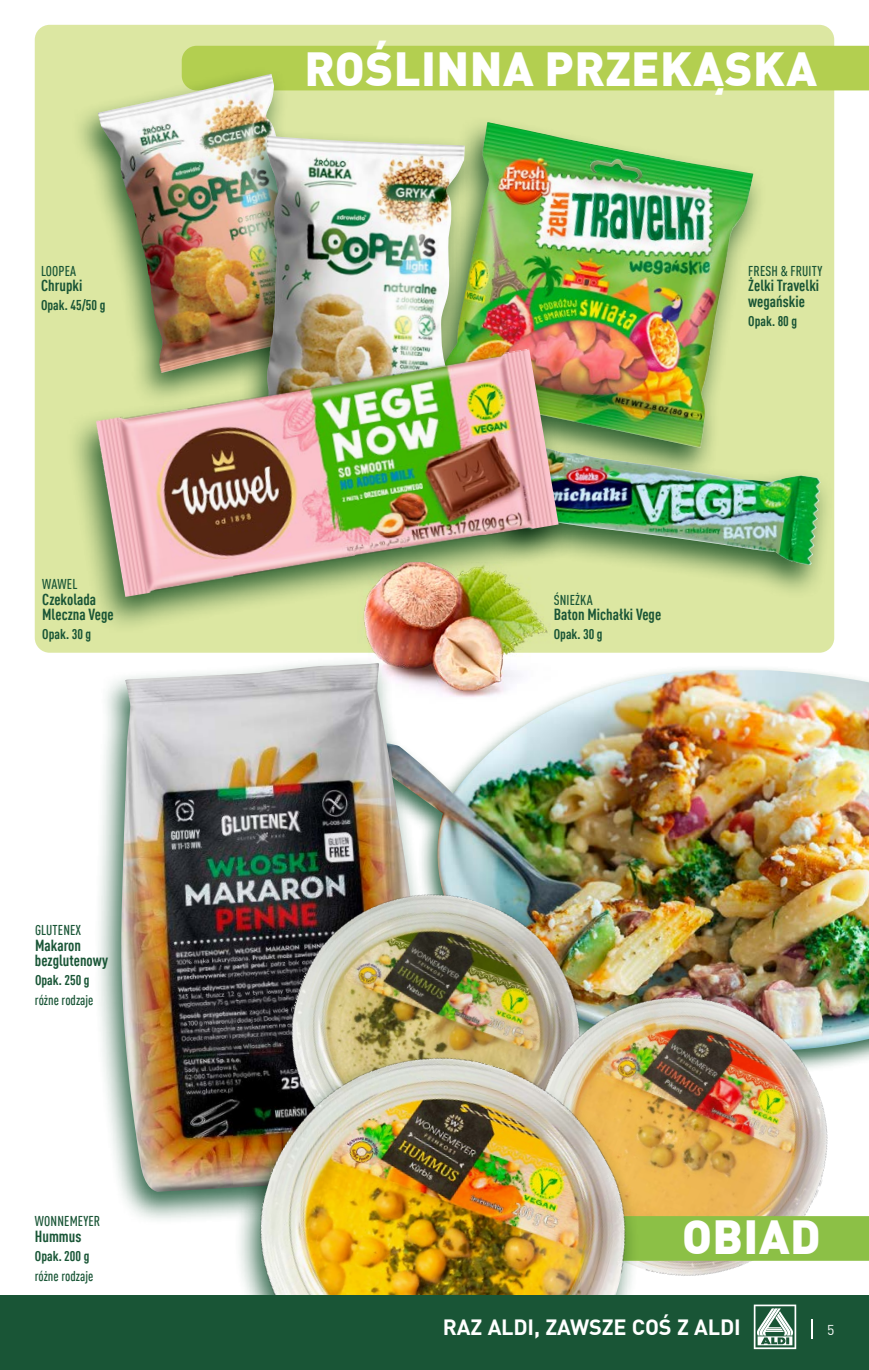
<style>
.page{position:relative;width:869px;height:1370px;background:#fff}
.page>*{position:absolute;margin:0;border:0;box-sizing:border-box;transform-origin:0 0}
.t1{font:900 46.9px "DIN Pro";letter-spacing:.01em;color:#fff}
.t2{font:700 21.7px "DIN Pro";letter-spacing:-.01em;color:#fff}
.t3{font:700 condensed 15.75px/15.8px "DIN Pro";color:#195536}
.t4{font:500 condensed 14px "DIN Pro";letter-spacing:.01em;color:#195536}
.t5{font:700 condensed 14px "DIN Pro";color:#195536}
.t6{font:14px "DIN Pro";color:#fff}
</style>
<div class="page">
<div style="left:35px;top:25px;width:798px;height:627px;background:#dce7a2;border-radius:15px"></div>
<div style="left:182px;top:46px;width:686px;height:44px;background:#b3cf50"></div>
<img style="left:435px;top:670px;width:433px;height:285px">
<img style="left:475px;top:122px;width:278px;height:307px">
<div style="left:93px;top:655px;width:342px;height:570px;background:#195536;opacity:.86"></div>
<img style="left:121px;top:663px;width:300px;height:528px">
<div style="left:485px;top:429px;width:349px;height:170px;background:#195536;opacity:.86"></div>
<img style="left:573px;top:437px;width:247px;height:128px">
<div style="left:70px;top:67px;width:277px;height:340px;background:#195536;opacity:.86"></div>
<img style="left:98px;top:74px;width:235px;height:266px">
<div style="left:229px;top:128px;width:250px;height:349px;background:#195536;opacity:.86"></div>
<img style="left:257px;top:136px;width:207px;height:204px">
<div style="left:66px;top:340px;width:507px;height:294px;background:#195536;opacity:.86"></div>
<img style="left:96px;top:348px;width:462px;height:249px">
<img style="left:357px;top:537px;width:202px;height:176px">
<img style="left:255px;top:856px;width:363px;height:159px">
<img style="left:497px;top:955px;width:371px;height:321px">
<div style="left:666px;top:1215px;width:202px;height:45px;background:#8cc046"></div>
<img style="left:221px;top:1015px;width:445px;height:280px">
<div style="left:0;top:1295px;width:868px;height:74px;background:#195536"></div>
<svg style="left:753px;top:1304px;width:42px;height:44px"></svg>
<p class="t4" style="left:41px;top:261px;width:37px">LOOPEA</p>
<p class="t3" style="left:41px;top:277px;width:43px">Chrupki</p>
<p class="t5" style="left:41px;top:295px;width:66px">Opak. 45/50 g</p>
<p class="t4" style="left:42px;top:574px;width:37px">WAWEL</p>
<p class="t3" style="left:42px;top:590px;width:73px">Czekolada<br>Mleczna Vege</p>
<p class="t5" style="left:42px;top:624px;width:50px">Opak. 30 g</p>
<p class="t4" style="left:35px;top:919px;width:48px">GLUTENEX</p>
<p class="t3" style="left:35px;top:935px;width:74px">Makaron bezglutenowy</p>
<p class="t5" style="left:35px;top:969px;width:56px">Opak. 250 g</p>
<p class="t4" style="left:35px;top:990px;width:60px">różne rodzaje</p>
<p class="t4" style="left:35px;top:1210px;width:67px">WONNEMEYER</p>
<p class="t3" style="left:35px;top:1226px;width:48px">Hummus</p>
<p class="t5" style="left:35px;top:1245px;width:56px">Opak. 200 g</p>
<p class="t4" style="left:35px;top:1265px;width:60px">różne rodzaje</p>
<h1 class="t1" style="left:304px;top:31px;width:514px">ROŚLINNA PRZEKĄSKA</h1>
<p class="t4" style="left:747px;top:261px;width:76px">FRESH &amp; FRUITY</p>
<p class="t3" style="left:747px;top:277px;width:73px">Żelki Travelki wegańskie</p>
<p class="t5" style="left:747px;top:311px;width:50px">Opak. 80 g</p>
<p class="t4" style="left:553px;top:589px;width:41px">ŚNIEŻKA</p>
<p class="t3" style="left:553px;top:605px;width:109px">Baton Michałki Vege</p>
<p class="t5" style="left:553px;top:624px;width:50px">Opak. 30 g</p>
<h1 class="t1" style="left:681px;top:1199px;width:140px">OBIAD</h1>
<h2 class="t2" style="left:442px;top:1309px;width:299px">RAZ ALDI, ZAWSZE COŚ Z ALDI</h2>
<p class="t6" style="left:826px;top:1319px;width:9px">5</p>
</div>
